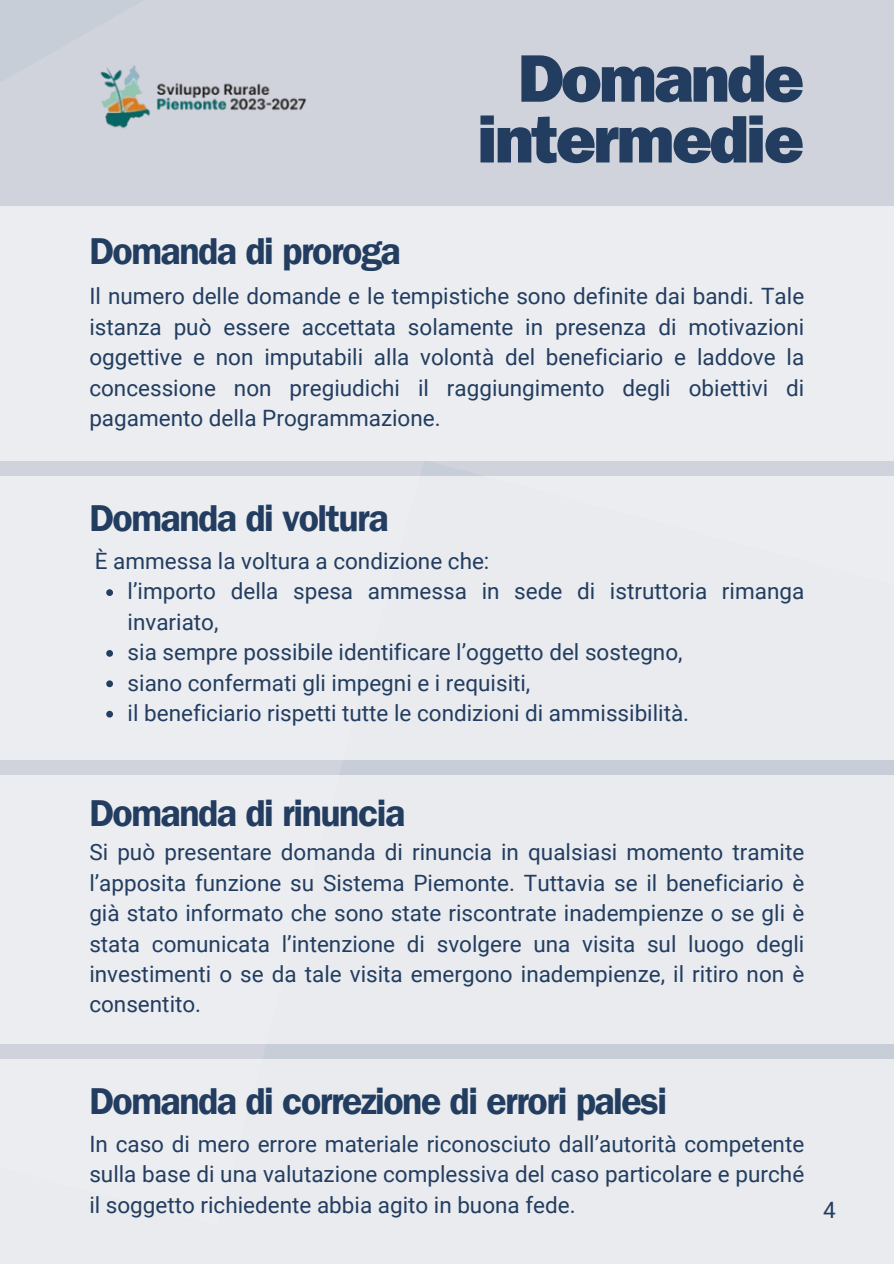
<style>
.page{position:relative;width:894px;height:1264px;background:#fff}
.page>*{position:absolute;margin:0;border:0;box-sizing:border-box;transform-origin:0 0}
.t1{font:800 67.5px/60.8px "Franklin Gothic LT Pro";letter-spacing:-.04em;color:#223d5f;text-align:right}
.t2{font:37.5px "Franklin Gothic LT Pro Dm";letter-spacing:-.04em;color:#223d5f}
.t3{font:22.5px/30.3px "Roboto";color:#223d5f;text-align:justify}
</style>
<div class="page">
<div style="left:0;top:1059px;width:893px;height:204px;background:#e9ebef"></div>
<div style="left:0;top:206px;width:893px;height:255px;background:#ecedf1"></div>
<div style="left:0;top:476px;width:893px;height:284px;background:#ecedf1"></div>
<div style="left:0;top:775px;width:893px;height:269px;background:#e9ebef"></div>
<svg style="left:106px;top:589px;width:7px;height:7px"></svg>
<svg style="left:106px;top:650px;width:7px;height:6px"></svg>
<svg style="left:106px;top:680px;width:7px;height:7px"></svg>
<svg style="left:106px;top:710px;width:7px;height:7px"></svg>
<img style="left:89px;top:38px;width:228px;height:112px">
<p class="t1" style="left:477px;top:59px;width:328px">Domande intermedie</p>
<p class="t2" style="left:89px;top:239px;width:313px">Domanda di proroga</p>
<h2 class="t3" style="left:89px;top:281px;width:716px">Il numero delle domande e le tempistiche sono definite dai bandi. Tale istanza può essere accettata solamente in presenza di motivazioni oggettive e non imputabili alla volontà del beneficiario e laddove la concessione non pregiudichi il raggiungimento degli obiettivi di pagamento della Programmazione.</h2>
<h1 class="t2" style="left:89px;top:505px;width:301px">Domanda di voltura</h1>
<h2 class="t3" style="left:95px;top:546px;width:396px">È ammessa la voltura a condizione che:</h2>
<p class="t3" style="left:128px;top:576px;width:678px">l’importo della spesa ammessa in sede di istruttoria rimanga invariato,</p>
<h2 class="t3" style="left:128px;top:637px;width:556px">sia sempre possibile identificare l’oggetto del sostegno,</h2>
<p class="t3" style="left:128px;top:667px;width:404px">siano confermati gli impegni e i requisiti,</p>
<p class="t3" style="left:128px;top:698px;width:563px">il beneficiario rispetti tutte le condizioni di ammissibilità.</p>
<p class="t2" style="left:89px;top:799px;width:317px">Domanda di rinuncia</p>
<p class="t3" style="left:89px;top:837px;width:716px">Si può presentare domanda di rinuncia in qualsiasi momento tramite l’apposita funzione su Sistema Piemonte. Tuttavia se il beneficiario è già stato informato che sono state riscontrate inadempienze o se gli è stata comunicata l’intenzione di svolgere una visita sul luogo degli investimenti o se da tale visita emergono inadempienze, il ritiro non è consentito.</p>
<p class="t2" style="left:89px;top:1087px;width:579px">Domanda di correzione di errori palesi</p>
<h2 class="t3" style="left:89px;top:1128px;width:716px">In caso di mero errore materiale riconosciuto dall’autorità competente sulla base di una valutazione complessiva del caso particolare e purché il soggetto richiedente abbia agito in buona fede.</h2>
<p class="t3" style="left:822px;top:1194px;width:14px">4</p>
</div>
